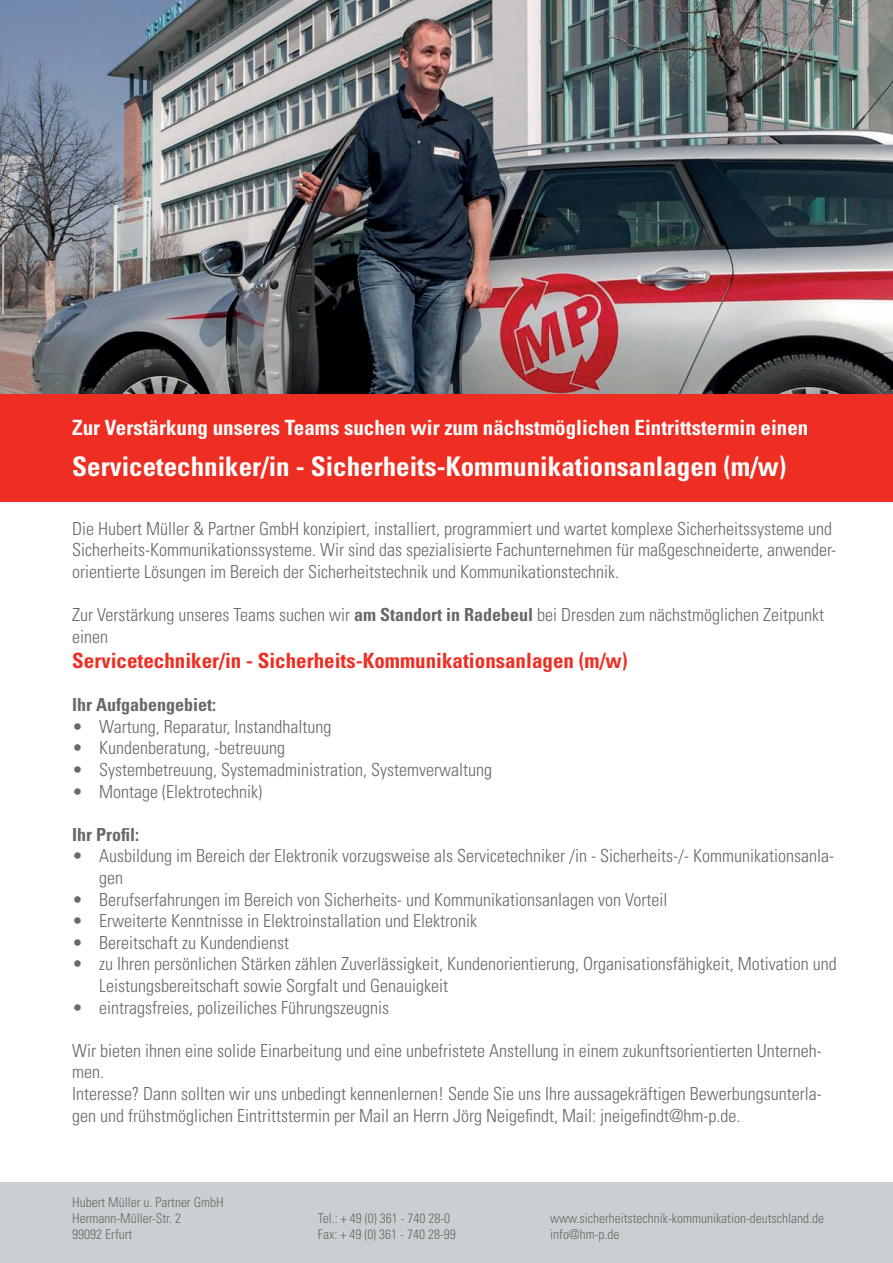
<style>
.page{position:relative;width:893px;height:1263px;background:#fff}
.page>*{position:absolute;margin:0;border:0;box-sizing:border-box;transform-origin:0 0}
.t1{font:700 condensed 27px "Univers LT Std";color:#fff}
.t2{font:700 condensed 21px "Univers LT Std";color:#fff}
.t3{font:700 condensed 21px "Univers LT Std";color:#ee2e22}
.t4{font:300 condensed 18px/21.6px "Univers LT Std";color:#666969}
.t5{font:700 condensed 18px "Univers LT Std";color:#666969}
.t6{font:300 condensed 13.5px "Univers LT Std";color:#666969}
.s1{font-weight:700}
</style>
<div class="page">
<img style="left:0;top:0;width:893px;height:394px">
<div style="left:0;top:394px;width:893px;height:108px;background:#ee2e22"></div>
<div style="left:0;top:1182px;width:893px;height:81px;background:#cad0d2"></div>
<p class="t2" style="left:72px;top:415px;width:738px">Zur Verstärkung unseres Teams suchen wir zum nächstmöglichen Eintrittstermin einen</p>
<p class="t1" style="left:72px;top:450px;width:716px">Servicetechniker/in - Sicherheits-Kommunikationsanlagen (m/w)</p>
<p class="t4" style="left:72px;top:517px;width:765px">Die Hubert Müller &amp; Partner GmbH konzipiert, installiert, programmiert und wartet komplexe Sicherheitssysteme und<br>Sicherheits-Kommunikationssysteme. Wir sind das spezialisierte Fachunternehmen für maßgeschneiderte, anwender&shy;orientierte Lösungen im Bereich der Sicherheitstechnik und Kommunikationstechnik.</p>
<p class="t4" style="left:72px;top:604px;width:753px">Zur Verstärkung unseres Teams suchen wir <span class="s1">am Standort in Radebeul</span> bei Dresden zum nächstmöglichen Zeitpunkt einen</p>
<p class="t3" style="left:72px;top:647px;width:557px">Servicetechniker/in - Sicherheits-Kommunikationsanlagen (m/w)</p>
<p class="t5" style="left:72px;top:694px;width:145px">Ihr Aufgabengebiet:</p>
<p class="t4" style="left:72px;top:715px;width:261px">• Wartung, Reparatur, Instandhaltung</p>
<p class="t4" style="left:72px;top:737px;width:214px">• Kundenberatung, -betreuung</p>
<p class="t4" style="left:72px;top:759px;width:421px">• Systembetreuung, Systemadministration, Systemverwaltung</p>
<p class="t4" style="left:72px;top:780px;width:191px">• Montage (Elektrotechnik)</p>
<p class="t5" style="left:72px;top:823px;width:68px">Ihr Profil:</p>
<p class="t4" style="left:99px;top:845px;width:736px;text-indent:-27px">• Ausbildung im Bereich der Elektronik vorzugsweise als Servicetechniker /in - Sicherheits-/- Kommunikationsanla&shy;gen</p>
<p class="t4" style="left:72px;top:888px;width:597px">• Berufserfahrungen im Bereich von Sicherheits- und Kommunikationsanlagen von Vorteil</p>
<p class="t4" style="left:72px;top:910px;width:406px">• Erweiterte Kenntnisse in Elektroinstallation und Elektronik</p>
<p class="t4" style="left:72px;top:931px;width:218px">• Bereitschaft zu Kundendienst</p>
<p class="t4" style="left:99px;top:953px;width:739px;text-indent:-27px">• zu Ihren persönlichen Stärken zählen Zuverlässigkeit, Kundenorientierung, Organisationsfähigkeit, Motivation und<br>Leistungsbereitschaft sowie Sorgfalt und Genauigkeit</p>
<p class="t4" style="left:72px;top:996px;width:318px">• eintragsfreies, polizeiliches Führungszeugnis</p>
<p class="t4" style="left:72px;top:1039px;width:751px">Wir bieten ihnen eine solide Einarbeitung und eine unbefristete Anstellung in einem zukunftsorientierten Unterneh&shy;men.</p>
<p class="t4" style="left:72px;top:1083px;width:751px">Interesse? Dann sollten wir uns unbedingt kennenlernen! Sende Sie uns Ihre aussagekräftigen Bewerbungsunterla&shy;gen und frühstmöglichen Eintrittstermin per Mail an Herrn Jörg Neigefindt, Mail: jneigefindt@hm-p.de.</p>
<p class="t6" style="left:72px;top:1194px;width:153px">Hubert Müller u. Partner GmbH</p>
<p class="t6" style="left:72px;top:1210px;width:110px">Hermann-Müller-Str. 2</p>
<p class="t6" style="left:72px;top:1226px;width:61px">99092 Erfurt</p>
<p class="t6" style="left:318px;top:1210px;width:134px">Tel.: + 49 (0) 361 - 740 28-0</p>
<p class="t6" style="left:318px;top:1226px;width:139px">Fax: + 49 (0) 361 - 740 28-99</p>
<p class="t6" style="left:550px;top:1210px;width:275px">www.sicherheitstechnik-kommunikation-deutschland.de</p>
<p class="t6" style="left:550px;top:1226px;width:71px">info@hm-p.de</p>
</div>
